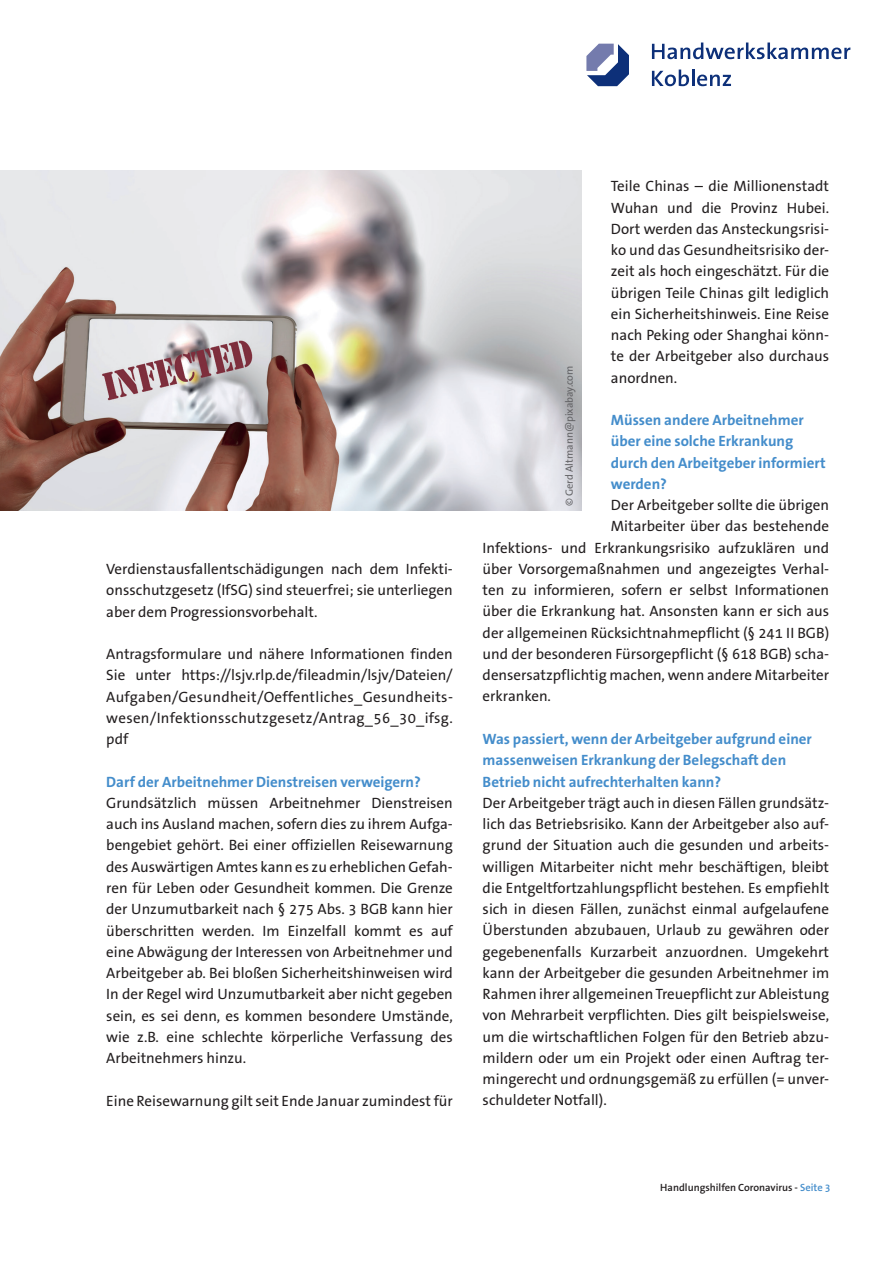
<style>
.page{position:relative;width:893px;height:1263px;background:#fff}
.page>*{position:absolute;margin:0;border:0;box-sizing:border-box;transform-origin:0 0}
.t1{font:15px/21.3px "The Sans B W5 Plain";color:#231f20;text-align:justify}
.t2{font:700 15px/21.3px "The Sans B W7";color:#448dcb}
.t3{font:600 10.5px "The Sans B W6";color:#231f20}
.t4{font:10.5px "The Sans B W5 Plain";color:#636366}
.s1{color:#448dcb}
</style>
<div class="page">
<img style="left:0;top:170px;width:581px;height:340px">
<svg style="left:652px;top:43px;width:198px;height:16px"></svg>
<svg style="left:652px;top:70px;width:79px;height:16px"></svg>
<svg style="left:586px;top:44px;width:43px;height:42px"></svg>
<p class="t1" style="left:106px;top:558px;width:348px">Verdienstausfallentschädigungen nach dem Infekti&shy;onsschutzgesetz (IfSG) sind steuerfrei; sie unterliegen aber dem Progressionsvorbehalt.</p>
<p class="t1" style="left:106px;top:643px;width:348px">Antragsformulare und nähere Informationen finden Sie unter https://lsjv.rlp.de/fileadmin/lsjv/Dateien/ Aufgaben/Gesundheit/Oeffentliches_Gesundheits&shy;wesen/Infektionsschutzgesetz/Antrag_56_30_ifsg. pdf</p>
<p class="t2" style="left:106px;top:771px;width:316px">Darf der Arbeitnehmer Dienstreisen verweigern?</p>
<p class="t1" style="left:106px;top:792px;width:348px">Grundsätzlich müssen Arbeitnehmer Dienstreisen auch ins Ausland machen, sofern dies zu ihrem Aufga&shy;bengebiet gehört. Bei einer offiziellen Reisewarnung des Auswärtigen Amtes kann es zu erheblichen Gefah&shy;ren für Leben oder Gesundheit kommen. Die Grenze der Unzumutbarkeit nach § 275 Abs. 3 BGB kann hier überschritten werden. Im Einzelfall kommt es auf eine Abwägung der Interessen von Arbeitnehmer und Arbeitgeber ab. Bei bloßen Sicherheitshinweisen wird In der Regel wird Unzumutbarkeit aber nicht gegeben sein, es sei denn, es kommen besondere Umstände, wie z.B. eine schlechte körperliche Verfassung des Arbeitnehmers hinzu.</p>
<p class="t1" style="left:106px;top:1090px;width:348px">Eine Reisewarnung gilt seit Ende Januar zumindest für</p>
<p class="t1" style="left:611px;top:176px;width:220px">Teile Chinas – die Millionenstadt Wuhan und die Provinz Hubei.<br>Dort werden das Ansteckungsrisi&shy;ko und das Gesundheitsrisiko der&shy;zeit als hoch eingeschätzt. Für die übrigen Teile Chinas gilt lediglich ein Sicherheitshinweis. Eine Reise nach Peking oder Shanghai könn&shy;te der Arbeitgeber also durchaus anordnen.</p>
<p class="t2" style="left:611px;top:409px;width:216px">Müssen andere Arbeitnehmer über eine solche Erkrankung durch den Arbeitgeber informiert werden?</p>
<p class="t1" style="left:611px;top:494px;width:220px">Der Arbeitgeber sollte die übrigen</p>
<p class="t1" style="left:611px;top:516px;width:220px">Mitarbeiter über das bestehende</p>
<p class="t1" style="left:483px;top:537px;width:348px">Infektions- und Erkrankungsrisiko aufzuklären und</p>
<p class="t1" style="left:483px;top:558px;width:348px">über Vorsorgemaßnahmen und angezeigtes Verhal-</p>
<p class="t1" style="left:483px;top:579px;width:348px">ten zu informieren, sofern er selbst Informationen</p>
<p class="t1" style="left:483px;top:601px;width:348px">über die Erkrankung hat. Ansonsten kann er sich aus</p>
<p class="t1" style="left:483px;top:622px;width:348px">der allgemeinen Rücksichtnahmepflicht (§ 241 II BGB)</p>
<p class="t1" style="left:483px;top:643px;width:348px">und der besonderen Fürsorgepflicht (§ 618 BGB) scha-</p>
<p class="t1" style="left:483px;top:665px;width:348px">densersatzpflichtig machen, wenn andere Mitarbeiter</p>
<p class="t1" style="left:483px;top:686px;width:70px">erkranken.</p>
<p class="t2" style="left:483px;top:728px;width:331px">Was passiert, wenn der Arbeitgeber aufgrund einer massenweisen Erkrankung der Belegschaft den<br>Betrieb nicht aufrechterhalten kann?</p>
<p class="t1" style="left:483px;top:792px;width:348px">Der Arbeitgeber trägt auch in diesen Fällen grundsätz&shy;lich das Betriebsrisiko. Kann der Arbeitgeber also auf&shy;grund der Situation auch die gesunden und arbeits&shy;willigen Mitarbeiter nicht mehr beschäftigen, bleibt die Entgeltfortzahlungspflicht bestehen. Es empfiehlt sich in diesen Fällen, zunächst einmal aufgelaufene Überstunden abzubauen, Urlaub zu gewähren oder gegebenenfalls Kurzarbeit anzuordnen. Umgekehrt kann der Arbeitgeber die gesunden Arbeitnehmer im Rahmen ihrer allgemeinen Treuepflicht zur Ableistung von Mehrarbeit verpflichten. Dies gilt beispielsweise, um die wirtschaftlichen Folgen für den Betrieb abzu&shy;mildern oder um ein Projekt oder einen Auftrag ter&shy;mingerecht und ordnungsgemäß zu erfüllen (= unver&shy;schuldeter Notfall).</p>
<p class="t4" style="left:562px;top:506px;width:142px;rotate:-90deg">© Gerd Altmann@pixabay.com</p>
<p class="t3" style="left:660px;top:1180px;width:172px">Handlungshilfen Coronavirus - <span class="s1">Seite 3</span></p>
</div>
